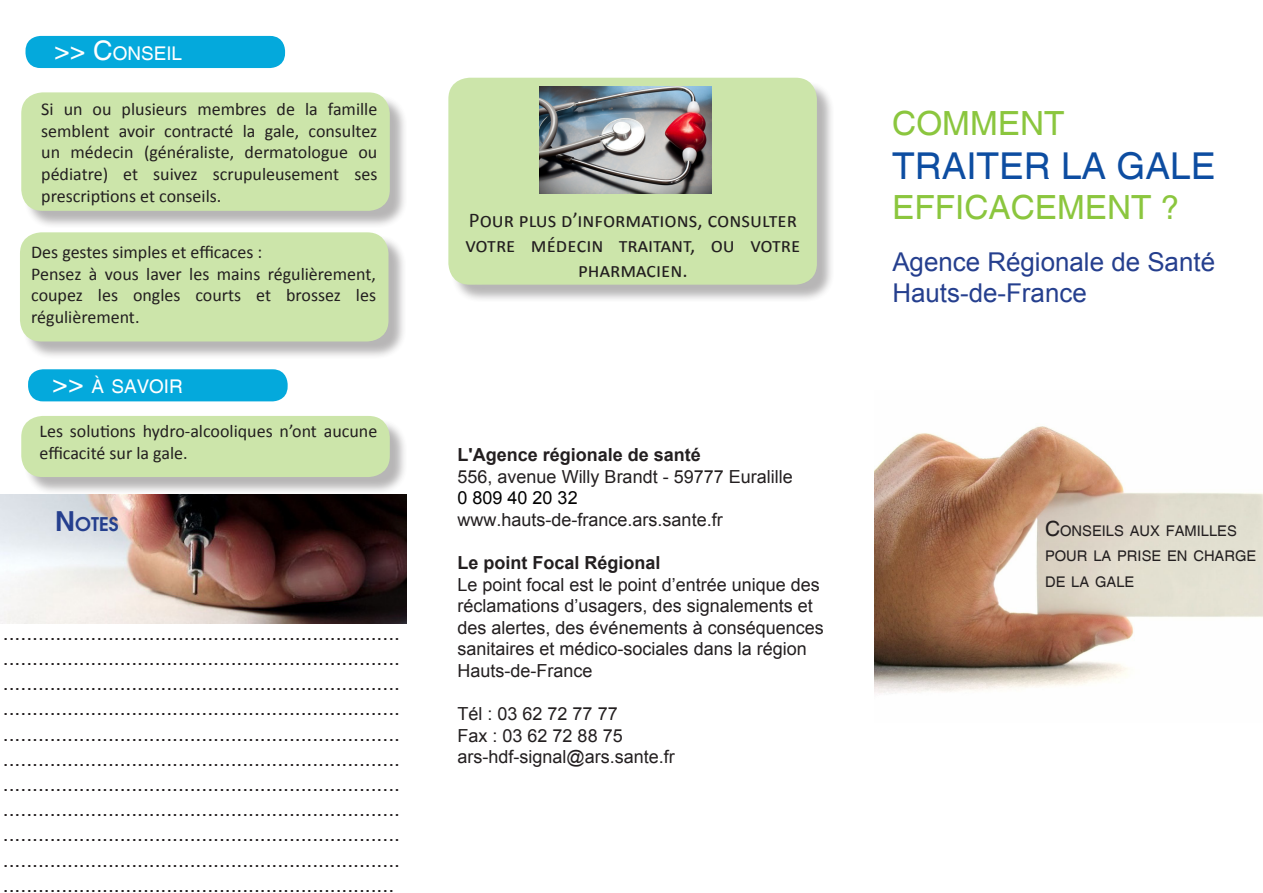
<style>
.page{position:relative;width:1263px;height:893px;background:#fff}
.page>*{position:absolute;margin:0;border:0;box-sizing:border-box;transform-origin:0 0}
.Style_de_paragraphe{font:37.05px "Helvetica";color:#0d4da1}
.Style_de_paragraphe-2{font:33.3px "Helvetica";color:#8bc63e}
.Style_de_paragraphe-3{font:25.95px/31px "Arial";color:#253f8e}
.Style_de_paragraphe-4{font:21px/25.2px "Arial";color:#231f20;text-align:justify}
.Style_de_paragraphe-5{font:21px/25.2px "Calibri";color:#231f20;text-align:center}
.Style_de_paragraphe-6{font:18.9px "Helvetica";color:#fff}
.Style_de_paragraphe-7{font:600 18.9px "Avant Garde";color:#253f8e}
.Style_de_paragraphe-8{font:18px/21.6px "Arial";color:#231f20}
.Style_de_paragraphe-9{font:18px/21.6px "Calibri";color:#231f20;text-align:justify}
.Style_de_paragraphe-10{font:14.7px "Helvetica";color:#231f20}
.s1{font-size:27px}
.s2{font-weight:700}
.s3{color:#000}
.s4{font-size:21px}
</style>
<div class="page">
<div style="left:28px;top:369px;width:260px;height:32px;background:#04a9dc;border-radius:15px"></div>
<div style="left:26px;top:36px;width:259px;height:32px;background:#04a9dc;border-radius:15px"></div>
<div style="left:451px;top:80px;width:385px;height:224px;background:#231f20;opacity:.75"></div>
<div style="left:448px;top:78px;width:369px;height:207px;background:#cce5aa;border-radius:21px"></div>
<div style="left:24px;top:418px;width:385px;height:78px;background:#231f20;opacity:.75"></div>
<div style="left:21px;top:416px;width:369px;height:61px;background:#cce5aa;border-radius:21px"></div>
<div style="left:22px;top:235px;width:385px;height:125px;background:#231f20;opacity:.75"></div>
<div style="left:20px;top:232px;width:368px;height:109px;background:#cce5aa;border-radius:21px"></div>
<img style="left:874px;top:426px;width:389px;height:268px">
<img style="left:0;top:495px;width:406px;height:129px">
<img style="left:540px;top:87px;width:172px;height:107px">
<div style="left:24px;top:95px;width:385px;height:135px;background:#231f20;opacity:.75"></div>
<div style="left:21px;top:92px;width:369px;height:119px;background:#cce5aa;border-radius:21px"></div>
<p class="Style_de_paragraphe-6" style="left:54px;top:42px;width:129px"><span class="s1">&gt;&gt; C</span>ONSEIL</p>
<p class="Style_de_paragraphe-9" style="left:41px;top:98px;width:338px">Si un ou plusieurs membres de la famille semblent avoir contracté la gale, consultez un médecin (généraliste, dermatologue ou pédiatre) et suivez scrupuleusement ses prescriptions et conseils.</p>
<p class="Style_de_paragraphe-9" style="left:31px;top:241px;width:233px">Des gestes simples et efficaces :</p>
<p class="Style_de_paragraphe-9" style="left:31px;top:263px;width:346px">Pensez à vous laver les mains régulièrement, coupez les ongles courts et brossez les régulièrement.</p>
<p class="Style_de_paragraphe-6" style="left:52px;top:376px;width:132px"><span class="s1">&gt;&gt;</span> À SAVOIR</p>
<p class="Style_de_paragraphe-9" style="left:40px;top:421px;width:339px">Les solutions hydro-alcooliques n’ont aucune efficacité sur la gale.</p>
<p class="Style_de_paragraphe-7" style="left:55px;top:511px;width:65px"><span class="s1">N</span> OTES</p>
<p class="Style_de_paragraphe-4" style="left:3px;top:620px;width:398px">.................................................................... .................................................................... .................................................................... .................................................................... .................................................................... .................................................................... .................................................................... .................................................................... .................................................................... .................................................................... ...................................................................</p>
<p class="Style_de_paragraphe-5" style="left:469px;top:207px;width:330px">Pour plus d’informations, consulter</p>
<p class="Style_de_paragraphe-5" style="left:465px;top:232px;width:337px">votre médecin traitant, ou votre pharmacien.</p>
<p class="Style_de_paragraphe-8" style="left:458px;top:444px;width:337px"><span class="s2">L'Agence régionale de santé<br></span>556, avenue Willy Brandt - 59777 Euralille<br><span class="s3">0 809 40 20 32 </span>www.hauts-de-france.ars.sante.fr</p>
<p class="Style_de_paragraphe-8" style="left:458px;top:552px;width:368px"><span class="s2">Le point Focal Régional<br></span>Le point focal est le point d’entrée unique des réclamations d’usagers, des signalements et des alertes, des événements à conséquences sanitaires et médico-sociales dans la région Hauts-de-France</p>
<p class="Style_de_paragraphe-8" style="left:458px;top:703px;width:219px">Tél : 03 62 72 77 77<br>Fax : 03 62 72 88 75 ars-hdf-signal@ars.sante.fr</p>
<p class="Style_de_paragraphe-2" style="left:892px;top:104px;width:26px">COMMENT</p>
<p class="Style_de_paragraphe" style="left:892px;top:145px;width:24px">TRAITER</p>
<p class="Style_de_paragraphe" style="left:1061px;top:145px;width:81px">LA GALE</p>
<p class="Style_de_paragraphe-2" style="left:892px;top:188px;width:86px">EFFICACEMENT</p>
<p class="Style_de_paragraphe-2" style="left:1161px;top:188px;width:20px">?</p>
<p class="Style_de_paragraphe-3" style="left:892px;top:247px;width:324px">Agence Régionale de Santé<br>Hauts-de-France</p>
<p class="Style_de_paragraphe-10" style="left:1045px;top:523px;width:193px"><span class="s4">C</span>ONSEILS AUX FAMILLES</p>
<p class="Style_de_paragraphe-10" style="left:1045px;top:548px;width:213px">POUR LA PRISE EN CHARGE</p>
<p class="Style_de_paragraphe-10" style="left:1045px;top:573px;width:91px">DE LA GALE</p>
</div>
